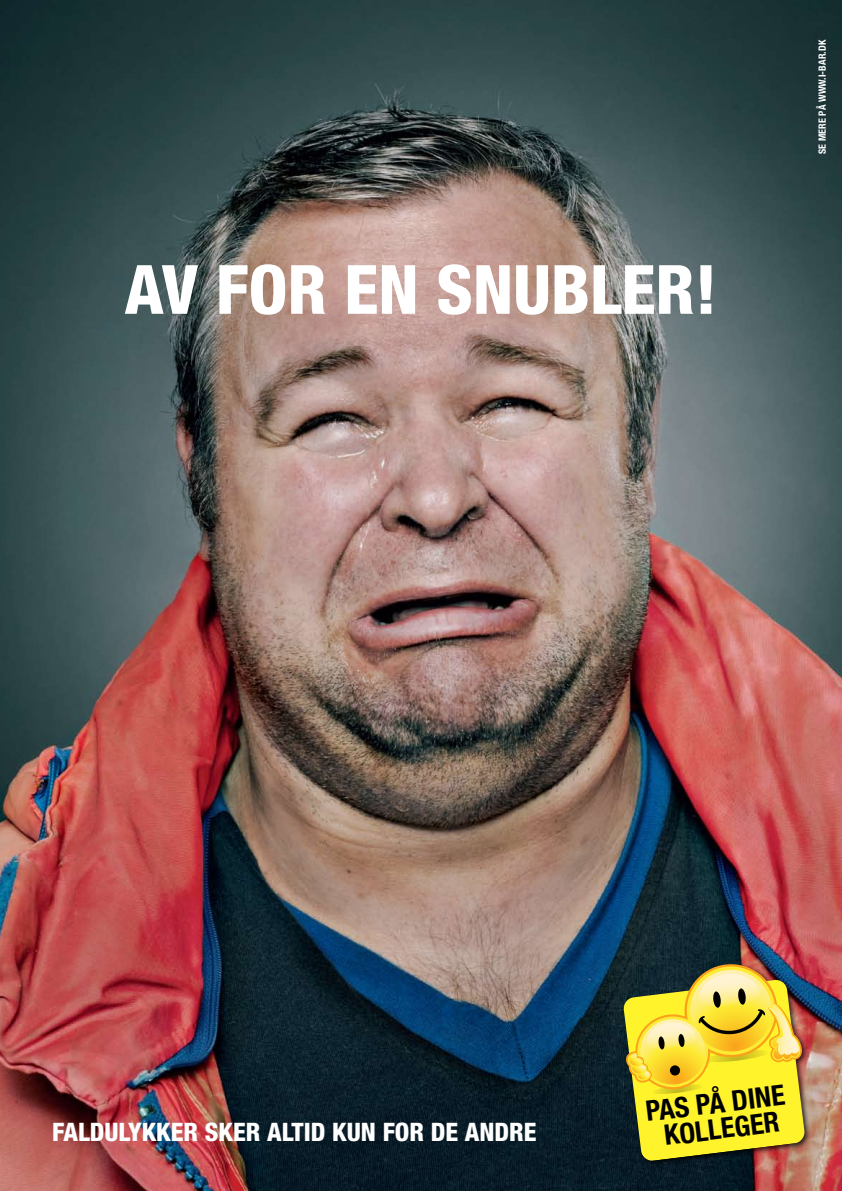
<style>
.page{position:relative;width:842px;height:1191px;background:#fff}
.page>*{position:absolute;margin:0;border:0;box-sizing:border-box;transform-origin:0 0}
.t1{font:800 condensed 68px "Helvetica Neue";color:#fff}
.t2{font:700 condensed 28.3px "Helvetica Neue";color:#000}
.t3{font:800 condensed 25.5px "Helvetica Neue";color:#fff}
.t4{font:700 condensed 10px "Helvetica Neue";letter-spacing:.01em;color:#fff}
</style>
<div class="page">
<img style="left:0;top:0;width:842px;height:1191px">
<div style="left:621px;top:961px;width:190px;height:206px;background:#000;opacity:.75"></div>
<svg style="left:623px;top:964px;width:182px;height:197px;background:#cebd3b"></svg>
<h1 class="t1" style="left:125px;top:247px;width:594px">AV FOR EN SNUBLER!</h1>
<p class="t4" style="left:816px;top:154px;width:115px;rotate:-90deg">Se mere på www.i-bar.dk</p>
<p class="t2" style="left:644px;top:1094px;width:141px;rotate:-7deg">PAS PÅ DINE</p>
<p class="t3" style="left:52px;top:1116px;width:486px">FALDULYKKER SKER ALTID KUN FOR DE ANDRE</p>
<p class="t2" style="left:662px;top:1118px;width:117px;rotate:-7deg">KOLLEGER</p>
</div>
